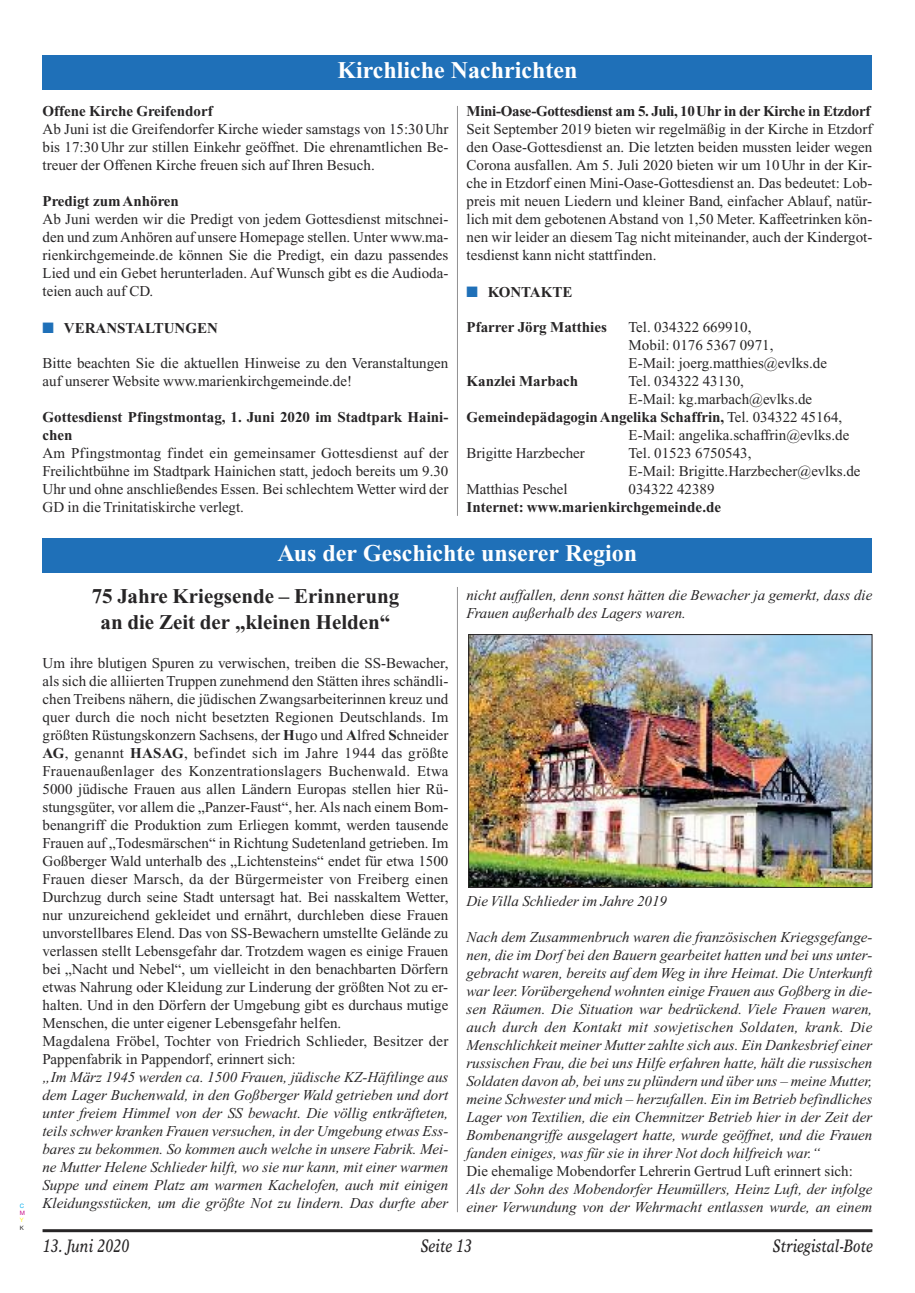
<style>
.page{position:relative;width:915px;height:1293px;background:#fff}
.page>*{position:absolute;margin:0;border:0;box-sizing:border-box;transform-origin:0 0}
.t1{font:700 24px "Times New Roman";color:#fff}
.t2{font:700 21px/25.2px "Times New Roman";color:#272526;text-align:center}
.t3{font:italic 18px "Times Europa";color:#272526;scale:.8 1}
.t4{font:15px/18px "Times New Roman";color:#272526;text-align:justify}
.t5{font:italic 15px/18px "Times New Roman";color:#272526;text-align:justify}
.t6{font:700 15px/18px "Times New Roman";color:#272526}
.t7{font:700 15px "Times New Roman";letter-spacing:-.02em;color:#272526}
.t8{font:6px "Helvetica Neue";color:#00acec}
.t9{font:6px "Helvetica Neue";color:#c90b88}
.t10{font:6px "Helvetica Neue";color:#fff029}
.t11{font:6px "Helvetica Neue";color:#272526}
.s1{color:#1f70b8}
.s2{font-weight:400}
.s3{font-weight:700}
</style>
<div class="page">
<hr style="left:43px;top:1229px;width:829px;height:3px;background:#272526">
<div style="left:43px;top:55px;width:829px;height:34px;background:#1f70b8"></div>
<hr style="left:457px;top:106px;width:1px;height:410px;background:#939293">
<div style="left:42px;top:538px;width:830px;height:34px;background:#1f70b8"></div>
<hr style="left:457px;top:587px;width:1px;height:625px;background:#939293">
<img style="left:470px;top:636px;width:400px;height:250px">
<div style="left:468px;top:634px;width:404px;height:254px;border:1px solid #272526"></div>
<p class="t8" style="left:20px;top:1203px;width:6px">C</p>
<p class="t9" style="left:20px;top:1210px;width:7px">M</p>
<p class="t10" style="left:20px;top:1218px;width:5px">Y</p>
<p class="t11" style="left:20px;top:1225px;width:6px">K</p>
<h1 class="t1" style="left:337px;top:62px;width:241px">Kirchliche Nachrichten</h1>
<p class="t6" style="left:43px;top:104px;width:171px">Offene Kirche Greifendorf</p>
<p class="t4" style="left:43px;top:122px;width:407px">Ab Juni ist die Greifendorfer Kirche wieder samstags von 15:30Uhr bis 17:30Uhr zur stillen Einkehr geöffnet. Die ehrenamtlichen Be&shy;treuer der Offenen Kirche freuen sich auf Ihren Besuch.</p>
<p class="t6" style="left:43px;top:194px;width:138px">Predigt zum Anhören</p>
<p class="t4" style="left:43px;top:212px;width:407px">Ab Juni werden wir die Predigt von jedem Gottesdienst mitschnei&shy;den und zumAnhören auf unsere Homepage stellen. Unter www.ma&shy;rienkirchgemeinde.de können Sie die Predigt, ein dazu passendes Lied und ein Gebet herunterladen. Auf Wunsch gibt es die Audioda&shy;teien auch auf CD.</p>
<p class="t6" style="left:43px;top:321px;width:177px"><span class="s1">■</span> VERANSTALTUNGEN</p>
<p class="t4" style="left:43px;top:356px;width:407px">Bitte beachten Sie die aktuellen Hinweise zu den Veranstaltungen auf unserer Website www.marienkirchgemeinde.de!</p>
<p class="t6" style="left:43px;top:410px;width:407px">Gottesdienst Pfingstmontag, 1. Juni 2020 im Stadtpark Haini&shy;chen</p>
<p class="t4" style="left:43px;top:446px;width:407px">Am Pfingstmontag findet ein gemeinsamer Gottesdienst auf der Freilichtbühne im Stadtpark Hainichen statt, jedoch bereits um 9.30<br>Uhr und ohne anschließendes Essen. Bei schlechtem Wetter wird der GD in die Trinitatiskirche verlegt.</p>
<p class="t7" style="left:466px;top:106px;width:405px">Mini-Oase-Gottesdienst am 5. Juli, 10Uhr in der Kirche in Etzdorf</p>
<p class="t4" style="left:466px;top:122px;width:407px">Seit September 2019 bieten wir regelmäßig in der Kirche in Etzdorf den Oase-Gottesdienst an. Die letzten beiden mussten leider wegen Corona ausfallen. Am 5. Juli 2020 bieten wir um 10Uhr in der Kir&shy;che in Etzdorf einen Mini-Oase-Gottesdienst an. Das bedeutet: Lob&shy;preis mit neuen Liedern und kleiner Band, einfacher Ablauf, natür&shy;lich mit dem gebotenen Abstand von 1,50 Meter. Kaffeetrinken kön&shy;nen wir leider an diesem Tag nicht miteinander, auch der Kindergot&shy;tesdienst kann nicht stattfinden.</p>
<p class="t6" style="left:466px;top:285px;width:107px"><span class="s1">■</span> KONTAKTE</p>
<p class="t6" style="left:466px;top:320px;width:142px">Pfarrer Jörg Matthies</p>
<p class="t4" style="left:628px;top:320px;width:200px;text-align:left">Tel. 034322 669910,<br>Mobil: 0176 5367 0971,<br>E-Mail: joerg.matthies@evlks.de</p>
<p class="t6" style="left:466px;top:374px;width:113px">Kanzlei Marbach</p>
<p class="t4" style="left:628px;top:374px;width:117px">Tel. 034322 43130,</p>
<p class="t4" style="left:628px;top:392px;width:185px">E-Mail: kg.marbach@evlks.de</p>
<p class="t6" style="left:466px;top:410px;width:377px">GemeindepädagoginAngelika Schaffrin, <span class="s2">Tel. 034322 45164,</span></p>
<p class="t4" style="left:628px;top:428px;width:222px">E-Mail: angelika.schaffrin@evlks.de</p>
<p class="t4" style="left:466px;top:446px;width:120px">Brigitte Harzbecher</p>
<p class="t4" style="left:628px;top:446px;width:233px">Tel. 01523 6750543,<br>E-Mail: Brigitte.Harzbecher@evlks.de</p>
<p class="t4" style="left:466px;top:482px;width:103px">Matthias Peschel</p>
<p class="t4" style="left:628px;top:482px;width:87px">034322 42389</p>
<p class="t6" style="left:466px;top:500px;width:256px">Internet: www.marienkirchgemeinde.de</p>
<h1 class="t1" style="left:277px;top:545px;width:361px">Aus der Geschichte unserer Region</h1>
<h2 class="t2" style="left:92px;top:586px;width:309px">75 Jahre Kriegsende – Erinnerung an die Zeit der „kleinen Helden“</h2>
<p class="t4" style="left:42px;top:655px;width:407px;text-align:left">Um ihre blutigen Spuren zu verwischen, treiben die SS-Bewacher, als sich die alliiertenTruppen zunehmend den Stätten ihres schändli&shy;chen Treibens nähern, die jüdischen Zwangsarbeiterinnen kreuz und quer durch die noch nicht besetzten Regionen Deutschlands. Im größten Rüstungskonzern Sachsens, der <span class="s3">H</span>ugo und <span class="s3">A</span>lfred <span class="s3">S</span>chneider <span class="s3">AG</span>, genannt <span class="s3">HASAG</span>, befindet sich im Jahre 1944 das größte Frauenaußenlager des Konzentrationslagers Buchenwald. Etwa 5000 jüdische Frauen aus allen Ländern Europas stellen hier Rü&shy;stungsgüter, vor allem die „Panzer-Faust“, her.Als nach einem Bom&shy;benangriff die Produktion zum Erliegen kommt, werden tausende Frauen auf „Todesmärschen“ in Richtung Sudetenland getrieben. Im Goßberger Wald unterhalb des „Lichtensteins“ endet für etwa 1500<br>Frauen dieser Marsch, da der Bürgermeister von Freiberg einen Durchzug durch seine Stadt untersagt hat. Bei nasskaltem Wetter, nur unzureichend gekleidet und ernährt, durchleben diese Frauen unvorstellbares Elend. Das von SS-Bewachern umstellte Gelände zu verlassen stellt Lebensgefahr dar. Trotzdem wagen es einige Frauen bei „Nacht und Nebel“, um vielleicht in den benachbarten Dörfern etwas Nahrung oder Kleidung zur Linderung der größten Not zu er&shy;halten. Und in den Dörfern der Umgebung gibt es durchaus mutige Menschen, die unter eigener Lebensgefahr helfen.<br>Magdalena Fröbel, Tochter von Friedrich Schlieder, Besitzer der Pappenfabrik in Pappendorf, erinnert sich:</p>
<p class="t5" style="left:42px;top:1069px;width:407px">„Im März 1945 werden ca. 1500 Frauen, jüdische KZ-Häftlinge aus dem Lager Buchenwald, in den Goßberger Wald getrieben und dort unter freiem Himmel von der SS bewacht. Die völlig entkräfteten, teils schwer kranken Frauen versuchen, in der Umgebung etwas Ess&shy;bares zu bekommen. So kommen auch welche in unsere Fabrik. Mei&shy;ne Mutter Helene Schlieder hilft, wo sie nur kann, mit einer warmen Suppe und einem Platz am warmen Kachelofen, auch mit einigen Kleidungsstücken, um die größte Not zu lindern. Das durfte aber</p>
<p class="t5" style="left:466px;top:587px;width:407px">nicht auffallen, denn sonst hätten die Bewacher ja gemerkt, dass die<br>Frauen außerhalb des Lagers waren.</p>
<p class="t5" style="left:466px;top:893px;width:202px">DieVilla Schlieder im Jahre 2019</p>
<p class="t5" style="left:466px;top:929px;width:407px">Nach dem Zusammenbruch waren die französischen Kriegsgefange&shy;nen, die im Dorf bei den Bauern gearbeitet hatten und bei uns unter&shy;gebracht waren, bereits auf dem Weg in ihre Heimat. Die Unterkunft war leer.Vorübergehend wohnten einige Frauen aus Goßberg in die&shy;sen Räumen. Die Situation war bedrückend. Viele Frauen waren, auch durch den Kontakt mit sowjetischen Soldaten, krank. Die Menschlichkeit meiner Mutter zahlte sich aus. Ein Dankesbrief einer russischen Frau, die bei uns Hilfe erfahren hatte, hält die russischen Soldaten davon ab, bei uns zu plündern und über uns – meine Mutter, meine Schwester und mich – herzufallen. Ein im Betrieb befindliches Lager von Textilien, die ein Chemnitzer Betrieb hier in der Zeit der Bombenangriffe ausgelagert hatte, wurde geöffnet, und die Frauen fanden einiges, was für sie in ihrer Not doch hilfreich war.“</p>
<p class="t4" style="left:466px;top:1163px;width:388px">Die ehemalige Mobendorfer Lehrerin Gertrud Luft erinnert sich:</p>
<p class="t5" style="left:466px;top:1181px;width:407px">Als der Sohn des Mobendorfer Heumüllers, Heinz Luft, der infolge einer Verwundung von der Wehrmacht entlassen wurde, an einem</p>
<p class="t3" style="left:43px;top:1238px;width:110px">13. Juni 2020</p>
<p class="t3" style="left:420px;top:1238px;width:66px">Seite 13</p>
<p class="t3" style="left:772px;top:1238px;width:126px">Striegistal-Bote</p>
</div>
